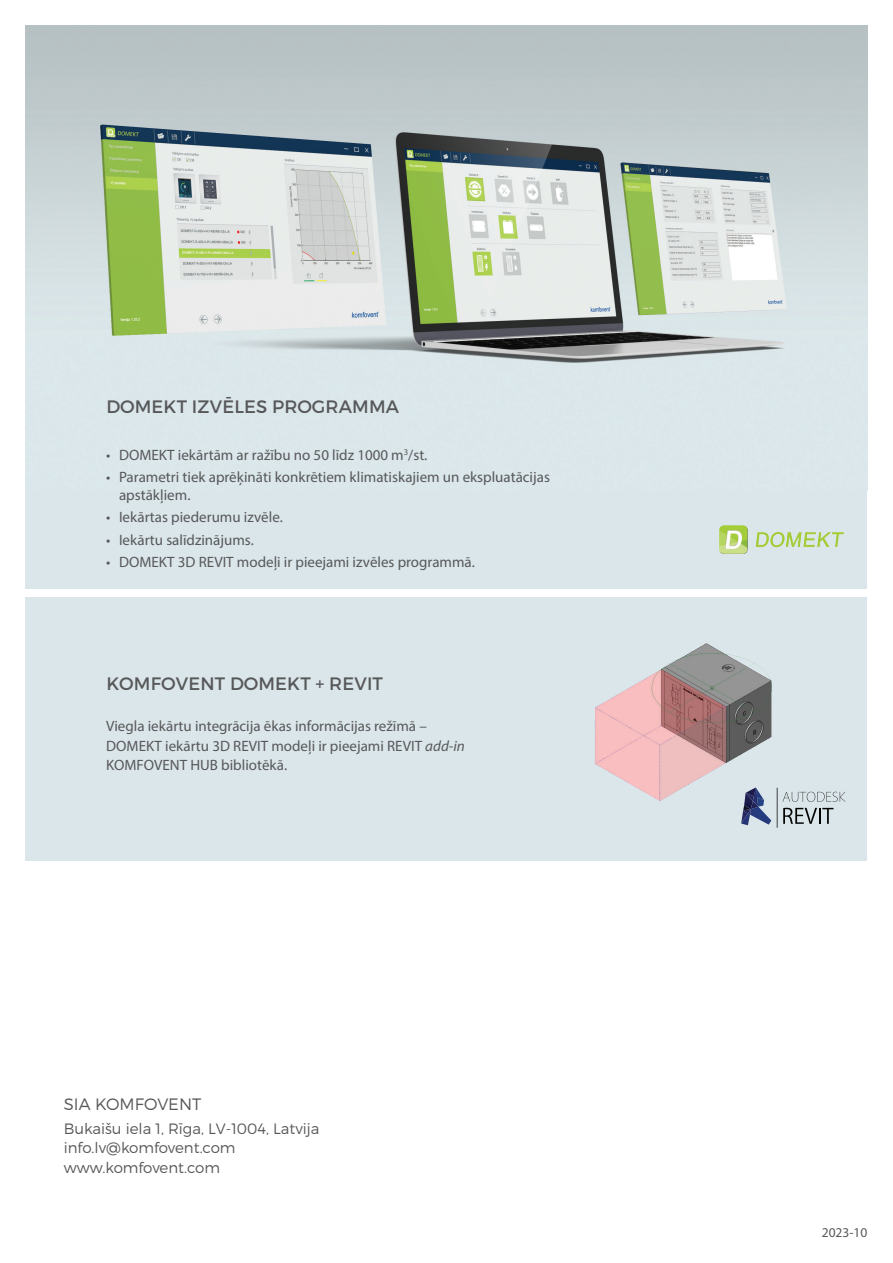
<style>
.page{position:relative;width:893px;height:1263px;background:#fff}
.page>*{position:absolute;margin:0;border:0;box-sizing:border-box;transform-origin:0 0}
.t1{font:18px "Montserrat";letter-spacing:.01em;color:#57585a}
.t2{font:300 16.5px "Montserrat";color:#57585a}
.t3{font:15px/19.5px "Myriad Pro";color:#57585a}
.t4{font:300 15px/19.5px "Montserrat";color:#57585a}
.t5{font:13.5px "Myriad Pro";color:#57585a}
.s1{font-style:italic}
</style>
<div class="page">
<div style="left:26px;top:597px;width:841px;height:264px;background:#dbe6ea"></div>
<div style="left:26px;top:26px;width:841px;height:563px;background:#dbe6ea"></div>
<img style="left:26px;top:26px;width:841px;height:337px">
<svg style="left:783px;top:808px;width:50px;height:16px"></svg>
<svg style="left:783px;top:792px;width:63px;height:10px"></svg>
<hr style="left:777px;top:788px;width:1px;height:40px;background:#3e3e3f">
<svg style="left:741px;top:803px;width:30px;height:22px"></svg>
<img style="left:594px;top:643px;width:179px;height:160px">
<img style="left:719px;top:525px;width:125px;height:29px">
<p class="t1" style="left:106px;top:395px;width:294px">DOMEKT IZVĒLES PROGRAMMA</p>
<p class="t3" style="left:106px;top:445px;width:323px">• DOMEKT iekārtām ar ražību no 50 līdz 1000 m<sup>3</sup>/st.</p>
<p class="t3" style="left:119px;top:468px;width:432px;line-height:18px;text-indent:-13px">• Parametri tiek aprēķināti konkrētiem klimatiskajiem un ekspluatācijas apstākļiem.</p>
<p class="t3" style="left:106px;top:507px;width:178px">• Iekārtas piederumu izvēle.</p>
<p class="t3" style="left:106px;top:529px;width:149px">• Iekārtu salīdzinājums.</p>
<p class="t3" style="left:106px;top:552px;width:370px">• DOMEKT 3D REVIT modeļi ir pieejami izvēles programmā.</p>
<p class="t1" style="left:106px;top:672px;width:278px">KOMFOVENT DOMEKT + REVIT</p>
<p class="t3" style="left:106px;top:716px;width:360px">Viegla iekārtu integrācija ēkas informācijas režīmā –<br>DOMEKT iekārtu 3D REVIT modeļi ir pieejami REVIT <span class="s1">add-in<br></span>KOMFOVENT HUB bibliotēkā.</p>
<p class="t2" style="left:64px;top:1094px;width:139px">SIA KOMFOVENT</p>
<p class="t4" style="left:64px;top:1118px;width:257px">Bukaišu iela 1, Rīga, LV-1004, Latvija info.lv@komfovent.com www.komfovent.com</p>
<p class="t5" style="left:822px;top:1224px;width:47px">2023-10</p>
</div>
